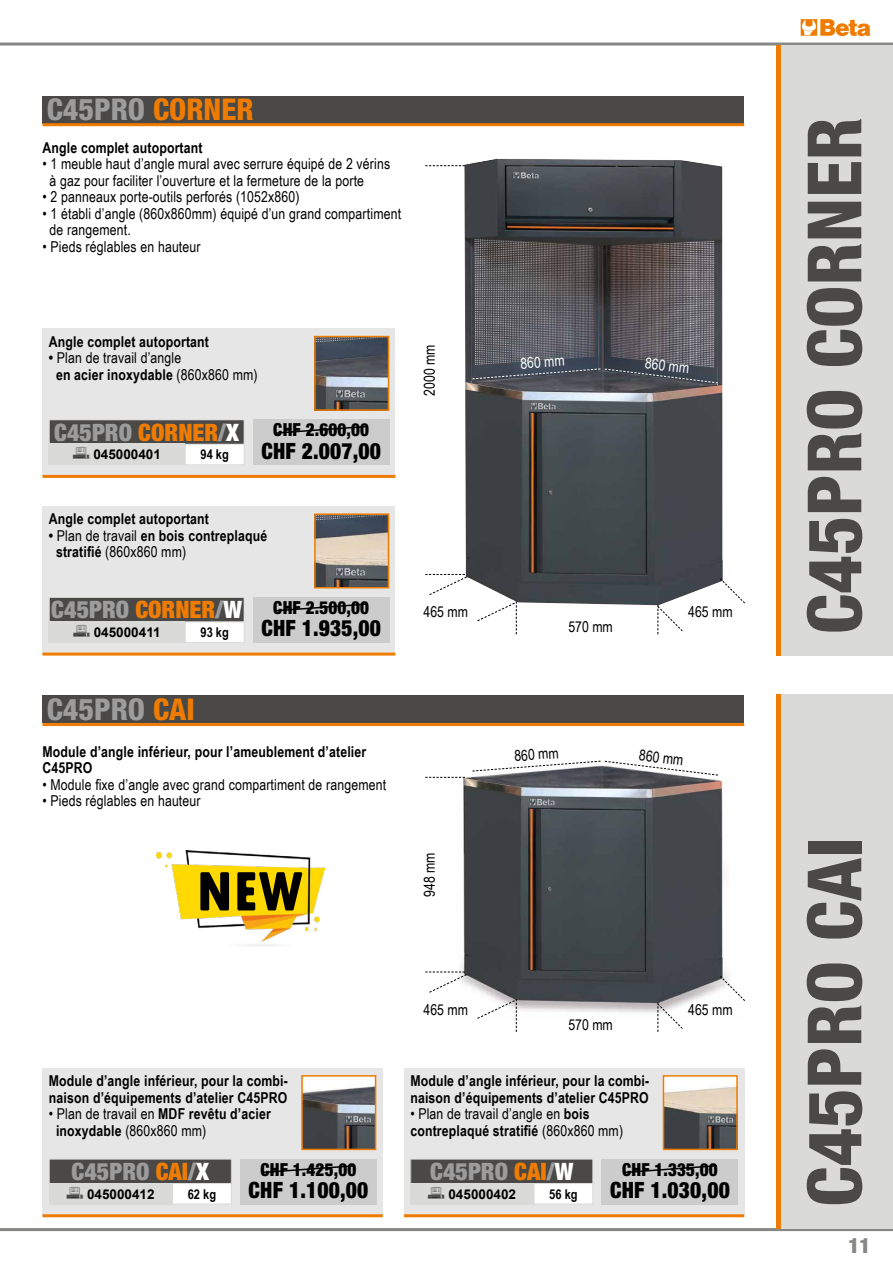
<style>
.page{position:relative;width:893px;height:1263px;background:#fff}
.page>*{position:absolute;margin:0;border:0;box-sizing:border-box;transform-origin:0 0}
.t1{font:800 condensed 75px "Helvetica Neue LT Std";color:#4a4948}
.t2{font:800 condensed 30px "Helvetica Neue LT Std";color:#9d9c9c}
.t3{font:900 condensed 24px "Helvetica Neue LT Std";color:#9d9c9c}
.t4{font:900 condensed 22.5px "Helvetica Neue LT Std";letter-spacing:.01em;color:#000;scale:.95 1}
.t5{font:900 condensed 21px "Helvetica Neue LT Std";color:#878786}
.t6{font:900 condensed 18px "Helvetica Neue LT Std";letter-spacing:.01em;color:#000;scale:.95 1}
.t7{font:15px/16.5px "Arial Beta Narrow";letter-spacing:.01em;color:#000}
.t8{font:700 15px/16.5px "Arial Beta Narrow";letter-spacing:.01em;color:#000}
.t9{font:15px "Arial Beta Narrow";color:#fff}
.t10{font:700 13.5px "Arial Beta";color:#000}
.t11{font:700 13.5px "Arial Beta Narrow";color:#000}
.s1{color:#ef7c00}
.s2{font-weight:700}
.s3{color:#fff}
.s4{font-weight:400}
</style>
<div class="page">
<svg style="left:801px;top:19px;width:69px;height:17px"></svg>
<hr style="left:0;top:43px;width:893px;height:3px;background:#878786">
<hr style="left:0;top:1228px;width:893px;height:3px;background:#878786">
<div style="left:776px;top:46px;width:117px;height:609px;background:#dadad9"></div>
<hr style="left:776px;top:46px;width:4px;height:609px;background:#ef7c00">
<div style="left:776px;top:694px;width:117px;height:534px;background:#dadad9"></div>
<hr style="left:776px;top:694px;width:4px;height:534px;background:#ef7c00">
<div style="left:43px;top:506px;width:352px;height:149px;background:#e6e6e6"></div>
<hr style="left:43px;top:652px;width:352px;height:3px;background:#ef7c00">
<div style="left:43px;top:96px;width:701px;height:27px;background:#4a4948"></div>
<hr style="left:43px;top:123px;width:701px;height:3px;background:#ef7c00">
<div style="left:43px;top:695px;width:701px;height:28px;background:#4a4948"></div>
<hr style="left:43px;top:723px;width:701px;height:3px;background:#ef7c00">
<div style="left:43px;top:328px;width:352px;height:149px;background:#e6e6e6"></div>
<hr style="left:43px;top:475px;width:352px;height:3px;background:#ef7c00">
<div style="left:49px;top:420px;width:195px;height:24px;background:#4a4948"></div>
<div style="left:49px;top:419px;width:195px;height:26px;border:1px solid #dadad9"></div>
<div style="left:49px;top:444px;width:136px;height:21px;background:#dadad9"></div>
<div style="left:185px;top:444px;width:59px;height:21px;background:#fff"></div>
<div style="left:185px;top:444px;width:59px;height:21px;border:1px solid #dadad9"></div>
<div style="left:49px;top:597px;width:195px;height:25px;background:#4a4948"></div>
<div style="left:49px;top:597px;width:195px;height:25px;border:1px solid #dadad9"></div>
<div style="left:49px;top:621px;width:136px;height:22px;background:#dadad9"></div>
<div style="left:185px;top:622px;width:59px;height:20px;background:#fff"></div>
<div style="left:185px;top:621px;width:59px;height:22px;border:1px solid #dadad9"></div>
<img style="left:317px;top:516px;width:69px;height:69px">
<div style="left:314px;top:513px;width:75px;height:75px;border:2px solid #ef7c00"></div>
<img style="left:317px;top:339px;width:69px;height:69px">
<div style="left:314px;top:336px;width:75px;height:75px;border:2px solid #ef7c00"></div>
<div style="left:404px;top:1068px;width:340px;height:148px;background:#e6e6e6"></div>
<hr style="left:404px;top:1214px;width:340px;height:3px;background:#ef7c00">
<div style="left:43px;top:1068px;width:340px;height:148px;background:#e6e6e6"></div>
<hr style="left:43px;top:1214px;width:340px;height:3px;background:#ef7c00">
<div style="left:49px;top:1159px;width:182px;height:25px;background:#4a4948"></div>
<div style="left:49px;top:1159px;width:183px;height:25px;border:1px solid #dadad9"></div>
<div style="left:49px;top:1183px;width:123px;height:21px;background:#dadad9"></div>
<div style="left:173px;top:1183px;width:58px;height:21px;background:#fff"></div>
<div style="left:172px;top:1183px;width:60px;height:21px;border:1px solid #dadad9"></div>
<div style="left:411px;top:1159px;width:182px;height:25px;background:#4a4948"></div>
<div style="left:410px;top:1159px;width:183px;height:25px;border:1px solid #dadad9"></div>
<div style="left:410px;top:1183px;width:124px;height:21px;background:#dadad9"></div>
<div style="left:534px;top:1183px;width:59px;height:21px;background:#fff"></div>
<div style="left:534px;top:1183px;width:59px;height:21px;border:1px solid #dadad9"></div>
<img style="left:304px;top:1078px;width:69px;height:69px">
<div style="left:301px;top:1075px;width:75px;height:75px;border:2px solid #ef7c00"></div>
<img style="left:666px;top:1078px;width:69px;height:69px">
<div style="left:663px;top:1075px;width:75px;height:75px;border:2px solid #ef7c00"></div>
<img style="left:464px;top:159px;width:259px;height:446px">
<svg style="left:477px;top:601px;width:40px;height:33px"></svg>
<svg style="left:657px;top:605px;width:26px;height:29px"></svg>
<svg style="left:719px;top:578px;width:26px;height:26px"></svg>
<svg style="left:425px;top:165px;width:40px;height:1px"></svg>
<svg style="left:425px;top:574px;width:43px;height:22px"></svg>
<svg style="left:472px;top:368px;width:247px;height:16px;background:#4a4f58"></svg>
<img style="left:441px;top:776px;width:286px;height:237px">
<svg style="left:477px;top:999px;width:40px;height:33px"></svg>
<svg style="left:657px;top:1002px;width:26px;height:30px"></svg>
<svg style="left:719px;top:975px;width:26px;height:27px"></svg>
<svg style="left:425px;top:777px;width:40px;height:1px"></svg>
<svg style="left:425px;top:972px;width:43px;height:21px"></svg>
<svg style="left:472px;top:760px;width:246px;height:16px"></svg>
<img style="left:156px;top:851px;width:169px;height:95px">
<svg style="left:200px;top:872px;width:102px;height:38px;background:#625300"></svg>
<div style="left:602px;top:1159px;width:136px;height:45px;background:#ccc"></div>
<div style="left:240px;top:1159px;width:136px;height:45px;background:#ccc"></div>
<svg style="left:261px;top:1165px;width:95px;height:9px"></svg>
<svg style="left:623px;top:1165px;width:94px;height:9px"></svg>
<div style="left:253px;top:419px;width:136px;height:46px;background:#ccc"></div>
<div style="left:253px;top:597px;width:136px;height:46px;background:#ccc"></div>
<svg style="left:274px;top:425px;width:94px;height:9px"></svg>
<svg style="left:274px;top:603px;width:94px;height:9px"></svg>
<h2 class="t2" style="left:47px;top:91px;width:208px">C45PRO <span class="s1">CORNER</span></h2>
<p class="t8" style="left:43px;top:138px;width:162px">Angle complet autoportant</p>
<p class="t7" style="left:50px;top:155px;width:342px;text-indent:-7px">• 1 meuble haut d’angle mural avec serrure équipé de 2 vérins à gaz pour faciliter l’ouverture et la fermeture de la porte</p>
<p class="t7" style="left:43px;top:188px;width:259px">• 2 panneaux porte-outils perforés (1052x860)</p>
<p class="t7" style="left:50px;top:205px;width:353px;text-indent:-7px">• 1 établi d’angle (860x860mm) équipé d’un grand compartiment de rangement.</p>
<p class="t7" style="left:43px;top:238px;width:160px">• Pieds réglables en hauteur</p>
<p class="t8" style="left:49px;top:332px;width:162px">Angle complet autoportant</p>
<p class="t7" style="left:56px;top:349px;width:203px;text-indent:-7px"><span class="s2">•</span> Plan de travail d’angle<br><span class="s2">en acier inoxydable</span> (860x860 mm)</p>
<h3 class="t3" style="left:54px;top:417px;width:186px">C45PRO <span class="s1">CORNER</span>/<span class="s3">X</span></h3>
<p class="t10" style="left:93px;top:446px;width:69px">045000401</p>
<p class="t11" style="left:201px;top:444px;width:30px">94 kg</p>
<p class="t6" style="left:273px;top:419px;width:102px">CHF 2.600,00</p>
<h3 class="t4" style="left:261px;top:437px;width:128px">CHF 2.007,00</h3>
<p class="t8" style="left:49px;top:510px;width:162px">Angle complet autoportant</p>
<p class="t8" style="left:56px;top:527px;width:213px;text-indent:-7px">• <span class="s4">Plan de travail</span> en bois contreplaqué stratifié <span class="s4">(860x860 mm)</span></p>
<h3 class="t3" style="left:51px;top:595px;width:192px">C45PRO <span class="s1">CORNER</span>/<span class="s3">W</span></h3>
<p class="t10" style="left:94px;top:623px;width:68px">045000411</p>
<p class="t11" style="left:201px;top:622px;width:30px">93 kg</p>
<p class="t6" style="left:273px;top:596px;width:102px">CHF 2.500,00</p>
<h3 class="t4" style="left:261px;top:614px;width:128px">CHF 1.935,00</h3>
<h2 class="t2" style="left:47px;top:691px;width:149px">C45PRO <span class="s1">CAI</span></h2>
<p class="t8" style="left:43px;top:743px;width:325px">Module d’angle inférieur, pour l’ameublement d’atelier<br>C45PRO</p>
<p class="t7" style="left:43px;top:776px;width:345px">• Module fixe d’angle avec grand compartiment de rangement</p>
<p class="t7" style="left:43px;top:792px;width:160px">• Pieds réglables en hauteur</p>
<p class="t7" style="left:421px;top:396px;width:53px;rotate:-90deg">2000 mm</p>
<p class="t7" style="left:424px;top:603px;width:46px">465 mm</p>
<p class="t7" style="left:421px;top:897px;width:46px;rotate:-90deg">948 mm</p>
<p class="t9" style="left:520px;top:353px;width:46px;rotate:-4deg">860 mm</p>
<p class="t9" style="left:646px;top:352px;width:46px;rotate:7deg">860 mm</p>
<p class="t7" style="left:568px;top:618px;width:46px">570 mm</p>
<p class="t7" style="left:688px;top:603px;width:46px">465 mm</p>
<p class="t7" style="left:514px;top:747px;width:46px;rotate:-4deg">860 mm</p>
<p class="t7" style="left:640px;top:746px;width:46px;rotate:7deg">860 mm</p>
<p class="t7" style="left:424px;top:1001px;width:46px">465 mm</p>
<p class="t7" style="left:688px;top:1001px;width:46px">465 mm</p>
<p class="t7" style="left:568px;top:1015px;width:46px">570 mm</p>
<p class="t8" style="left:49px;top:1072px;width:240px">Module d’angle inférieur, pour la combi&shy;naison d’équipements d’atelier C45PRO</p>
<p class="t7" style="left:56px;top:1105px;width:216px;text-indent:-7px">• Plan de travail en <span class="s2">MDF revêtu d’acier inoxydable</span> (860x860 mm)</p>
<h3 class="t3" style="left:72px;top:1157px;width:139px">C45PRO <span class="s1">CAI</span>/<span class="s3">X</span></h3>
<p class="t10" style="left:87px;top:1185px;width:69px">045000412</p>
<p class="t11" style="left:188px;top:1184px;width:30px">62 kg</p>
<p class="t6" style="left:261px;top:1158px;width:102px">CHF 1.425,00</p>
<h3 class="t4" style="left:249px;top:1176px;width:128px">CHF 1.100,00</h3>
<p class="t8" style="left:410px;top:1072px;width:240px">Module d’angle inférieur, pour la combi&shy;naison d’équipements d’atelier C45PRO</p>
<p class="t7" style="left:410px;top:1105px;width:214px">• Plan de travail d’angle en <span class="s2">bois contreplaqué stratifié</span> (860x860 mm)</p>
<h3 class="t3" style="left:430px;top:1157px;width:145px">C45PRO <span class="s1">CAI</span>/<span class="s3">W</span></h3>
<p class="t10" style="left:448px;top:1185px;width:69px">045000402</p>
<p class="t11" style="left:549px;top:1184px;width:30px">56 kg</p>
<p class="t6" style="left:622px;top:1158px;width:102px">CHF 1.335,00</p>
<h3 class="t4" style="left:610px;top:1176px;width:128px">CHF 1.030,00</h3>
<h1 class="t1" style="left:788px;top:634px;width:518px;rotate:-90deg">C45PRO CORNER</h1>
<h1 class="t1" style="left:788px;top:1207px;width:371px;rotate:-90deg">C45PRO CAI</h1>
<h3 class="t5" style="left:849px;top:1233px;width:23px">11</h3>
</div>
